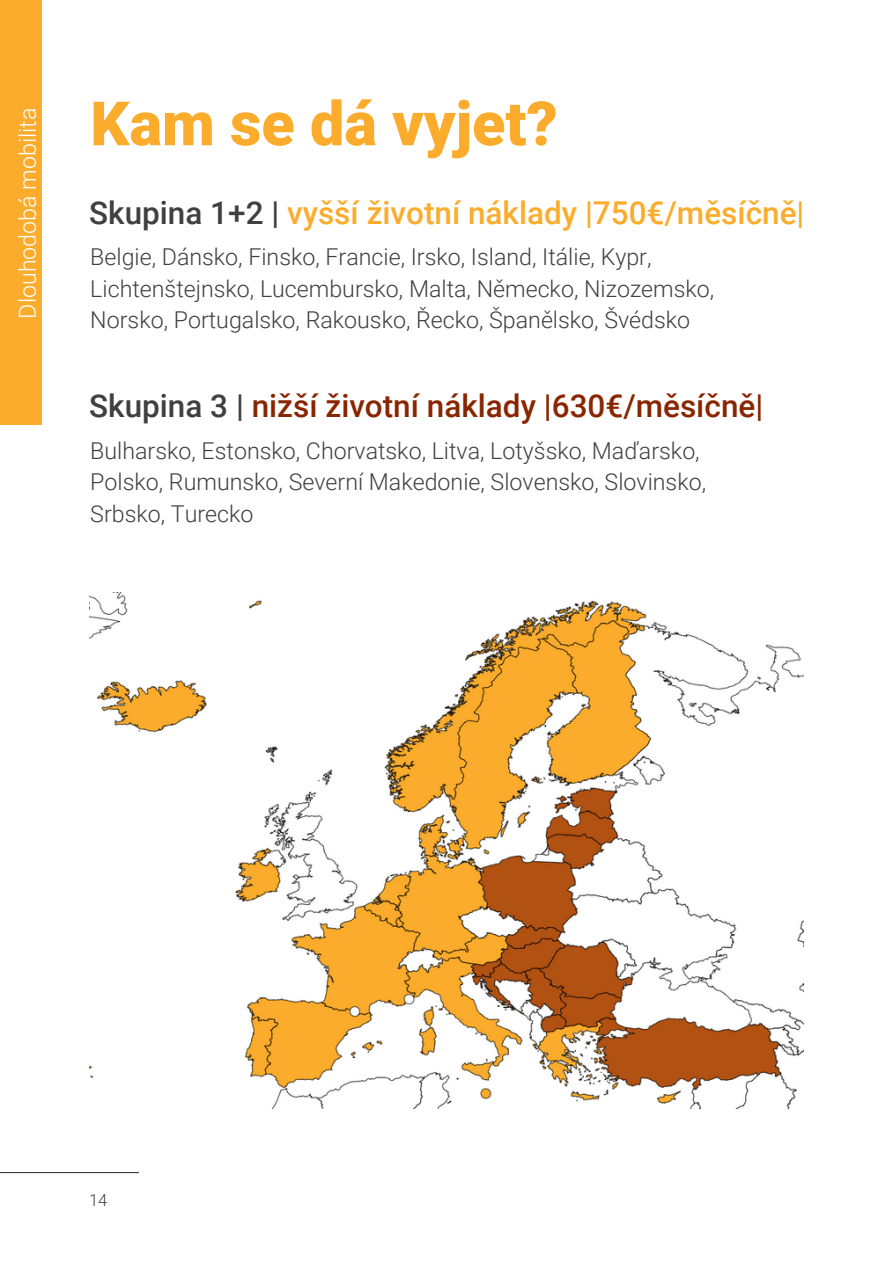
<style>
.page{position:relative;width:893px;height:1264px;background:#fff}
.page>*{position:absolute;margin:0;border:0;box-sizing:border-box;transform-origin:0 0}
.t1{font:900 61.2px "Roboto";color:#fcac2c}
.t2{font:500 31.5px "Roboto";color:#fcac2c}
.t3{font:500 31.5px "Roboto";color:#892500}
.t4{font:300 23.25px/31.5px "Roboto";color:#404040}
.t5{font:300 23.25px "Roboto";color:#fff}
.t6{font:300 16.5px "Roboto";color:#404040}
.s1{color:#404040}
</style>
<div class="page">
<div style="left:0;top:0;width:42px;height:424px;background:#fcac2c"></div>
<hr style="left:0;top:1171px;width:138px;height:2px;background:#404040">
<img style="left:89px;top:592px;width:714px;height:516px">
<p class="t5" style="left:14px;top:318px;width:212px;rotate:-90deg">Dlouhodobá mobilita</p>
<h1 class="t1" style="left:90px;top:88px;width:469px">Kam se dá vyjet?</h1>
<h2 class="t2" style="left:89px;top:195px;width:716px"><span class="s1">Skupina 1+2 |</span> vyšší životní náklady |750€/měsíčně|</h2>
<p class="t4" style="left:90px;top:241px;width:625px">Belgie, Dánsko, Finsko, Francie, Irsko, Island, Itálie, Kypr,<br>Lichtenštejnsko, Lucembursko, Malta, Německo, Nizozemsko,<br>Norsko, Portugalsko, Rakousko, Řecko, Španělsko, Švédsko</p>
<h2 class="t3" style="left:89px;top:388px;width:675px"><span class="s1">Skupina 3 |</span> nižší životní náklady |630€/měsíčně|</h2>
<p class="t4" style="left:90px;top:435px;width:617px">Bulharsko, Estonsko, Chorvatsko, Litva, Lotyšsko, Maďarsko,<br>Polsko, Rumunsko, Severní Makedonie, Slovensko, Slovinsko,<br>Srbsko, Turecko</p>
<p class="t6" style="left:89px;top:1190px;width:20px">14</p>
</div>
